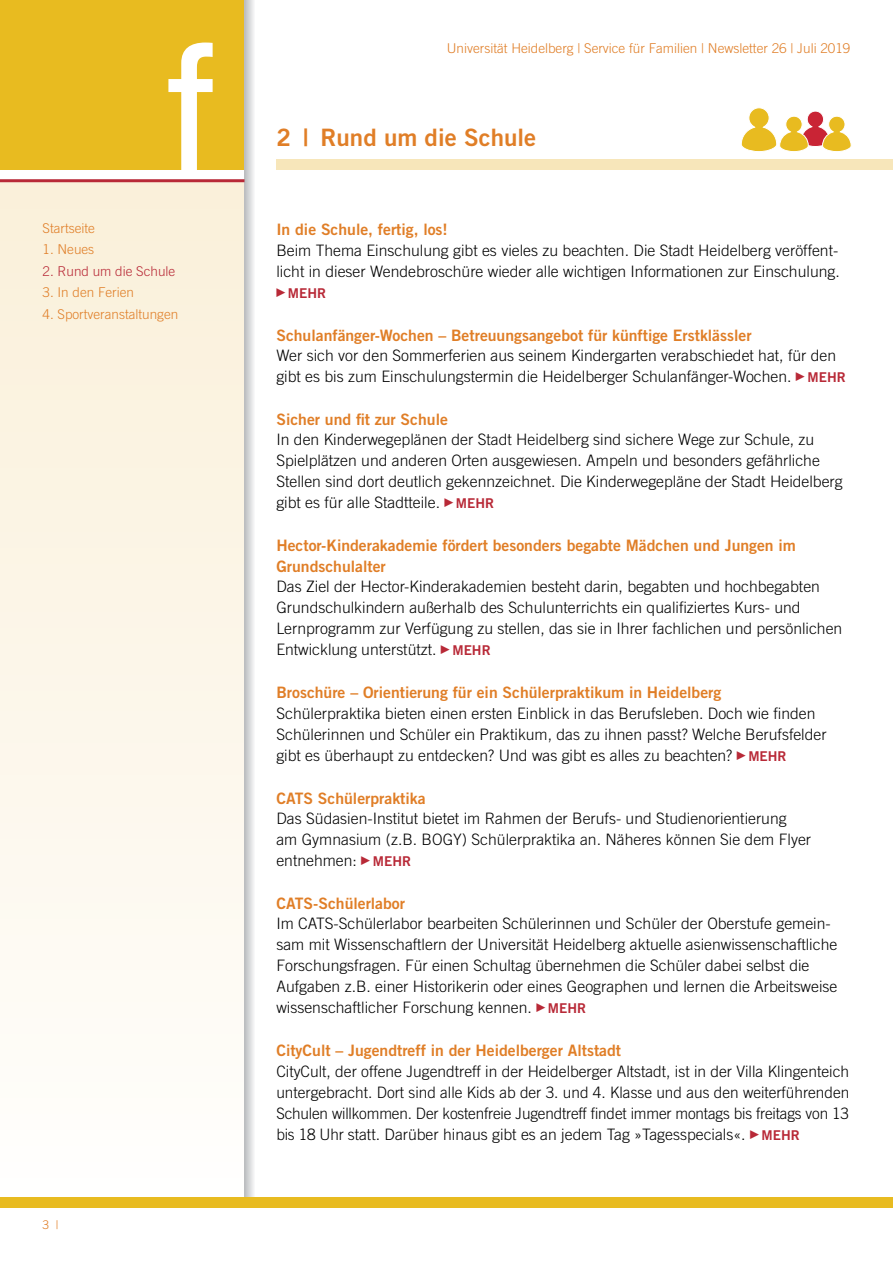
<style>
.page{position:relative;width:893px;height:1263px;background:#fff}
.page>*{position:absolute;margin:0;border:0;box-sizing:border-box;transform-origin:0 0}
.H1_Head_orange{font:24px "Trade Gothic LT Std Bd 2";color:#e07e27}
.Fließ{font:300 15.75px/21px "Trade Gothic LT Std";color:#000}
.H2_Subhead_orange{font:15.75px/21px "Trade Gothic LT Std Bd 2";color:#e07e27}
.Fließ_orange{font:300 13.5px "Trade Gothic LT Std";color:#e07e27}
.Fließ_orange-2{font:300 13.5px "Trade Gothic LT Std";color:#b82937}
.Fließ-2{font:13.5px "Trade Gothic LT Std Bd 2";color:#b82937}
.t1{font:300 12px "Trade Gothic LT Std";color:#e07e27}
.s1{font-family:"Trade Gothic LT Std Bd 2";font-weight:400;font-size:13.5px;color:#b82937}
</style>
<div class="page">
<div style="left:0;top:181px;width:244px;height:1016px;background:linear-gradient(to bottom,#faf0d9,#fffefc)"></div>
<div style="left:0;top:0;width:244px;height:170px;background:#e8bb20"></div>
<svg style="left:244px;top:0;width:10px;height:1197px;background:#d2d4d5"></svg>
<hr style="left:0;top:179px;width:244px;height:3px;background:#b82937">
<svg style="left:168px;top:43px;width:45px;height:127px"></svg>
<div style="left:0;top:1197px;width:893px;height:11px;background:#e8bb20"></div>
<div style="left:276px;top:159px;width:617px;height:11px;background:#f7e6ba"></div>
<svg style="left:741px;top:107px;width:111px;height:45px"></svg>
<p class="Fließ_orange" style="left:43px;top:220px;width:54px">Startseite</p>
<p class="Fließ_orange" style="left:43px;top:242px;width:53px">1. Neues</p>
<p class="Fließ_orange-2" style="left:43px;top:263px;width:134px">2. Rund um die Schule</p>
<p class="Fließ_orange" style="left:43px;top:284px;width:93px">3. In den Ferien</p>
<p class="Fließ_orange" style="left:43px;top:306px;width:137px">4. Sportveranstaltungen</p>
<p class="t1" style="left:43px;top:1218px;width:18px">3 |</p>
<p class="Fließ_orange" style="left:447px;top:40px;width:405px">Universität Heidelberg | Service für Familien | Newsletter 26 | Juli 2019</p>
<p class="H1_Head_orange" style="left:276px;top:123px;width:261px">2 | Rund um die Schule</p>
<p class="H2_Subhead_orange" style="left:276px;top:219px;width:173px">In die Schule, fertig, los!</p>
<p class="Fließ" style="left:276px;top:239px;width:565px">Beim Thema Einschulung gibt es vieles zu beachten. Die Stadt Heidelberg veröffent&shy;licht in dieser Wendebroschüre wieder alle wichtigen Informationen zur Einschulung.</p>
<p class="Fließ-2" style="left:288px;top:284px;width:40px">MEHR</p>
<p class="H2_Subhead_orange" style="left:276px;top:324px;width:477px">Schulanfänger-Wochen – Betreuungsangebot für künftige Erstklässler</p>
<p class="Fließ" style="left:276px;top:345px;width:571px">Wer sich vor den Sommerferien aus seinem Kindergarten verabschiedet hat, für den gibt es bis zum Einschulungstermin die Heidelberger Schulanfänger-Wochen. <span class="s1">MEHR</span></p>
<p class="H2_Subhead_orange" style="left:276px;top:408px;width:173px">Sicher und fit zur Schule</p>
<p class="Fließ" style="left:276px;top:429px;width:568px">In den Kinderwegeplänen der Stadt Heidelberg sind sichere Wege zur Schule, zu Spielplätzen und anderen Orten ausgewiesen. Ampeln und besonders gefährliche Stellen sind dort deutlich gekennzeichnet. Die Kinderwegepläne der Stadt Heidelberg gibt es für alle Stadtteile. <span class="s1">MEHR</span></p>
<p class="H2_Subhead_orange" style="left:276px;top:535px;width:521px">Hector-Kinderakademie fördert besonders begabte Mädchen und Jungen im<br>Grundschulalter</p>
<p class="Fließ" style="left:276px;top:576px;width:567px">Das Ziel der Hector-Kinderakademien besteht darin, begabten und hochbegabten Grundschulkindern außerhalb des Schulunterrichts ein qualifiziertes Kurs- und Lernprogramm zur Verfügung zu stellen, das sie in Ihrer fachlichen und persönlichen Entwicklung unterstützt. <span class="s1">MEHR</span></p>
<p class="H2_Subhead_orange" style="left:276px;top:682px;width:446px">Broschüre – Orientierung für ein Schülerpraktikum in Heidelberg</p>
<p class="Fließ" style="left:276px;top:702px;width:552px">Schülerpraktika bieten einen ersten Einblick in das Berufsleben. Doch wie finden<br>Schülerinnen und Schüler ein Praktikum, das zu ihnen passt? Welche Berufsfelder gibt es überhaupt zu entdecken? Und was gibt es alles zu beachten? <span class="s1">MEHR</span></p>
<p class="H2_Subhead_orange" style="left:276px;top:787px;width:151px">CATS Schülerpraktika</p>
<p class="Fließ" style="left:276px;top:808px;width:536px">Das Südasien-Institut bietet im Rahmen der Berufs- und Studienorientierung am Gymnasium (z.B. BOGY) Schülerpraktika an. Näheres können Sie dem Flyer entnehmen: <span class="s1">MEHR</span></p>
<p class="H2_Subhead_orange" style="left:276px;top:893px;width:130px">CATS-Schülerlabor</p>
<p class="Fließ" style="left:276px;top:913px;width:562px">Im CATS-Schülerlabor bearbeiten Schülerinnen und Schüler der Oberstufe gemein&shy;sam mit Wissenschaftlern der Universität Heidelberg aktuelle asienwissenschaftliche Forschungsfragen. Für einen Schultag übernehmen die Schüler dabei selbst die Aufgaben z.B. einer Historikerin oder eines Geographen und lernen die Arbeitsweise wissenschaftlicher Forschung kennen. <span class="s1">MEHR</span></p>
<p class="H2_Subhead_orange" style="left:276px;top:1040px;width:346px">CityCult – Jugendtreff in der Heidelberger Altstadt</p>
<p class="Fließ" style="left:276px;top:1060px;width:574px;text-align:justify">CityCult, der offene Jugendtreff in der Heidelberger Altstadt, ist in der Villa Klingenteich untergebracht. Dort sind alle Kids ab der 3. und 4. Klasse und aus den weiterführenden Schulen willkommen. Der kostenfreie Jugendtreff findet immer montags bis freitags von 13 bis 18 Uhr statt. Darüber hinaus gibt es an jedem Tag »Tagesspecials«. <span class="s1">MEHR</span></p>
</div>
